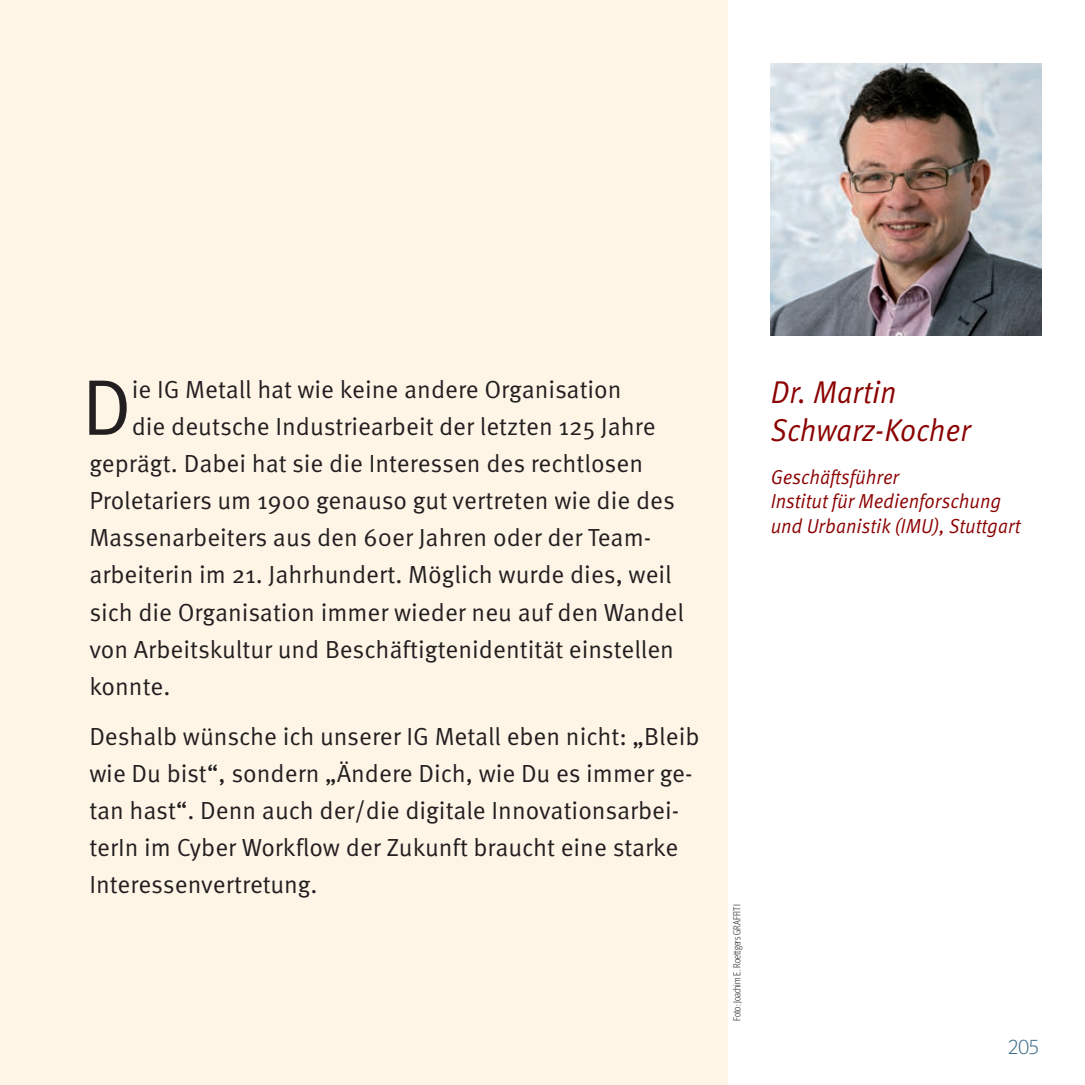
<style>
.page{position:relative;width:1085px;height:1085px;background:#fff}
.page>*{position:absolute;margin:0;border:0;box-sizing:border-box;transform-origin:0 0}
.t1{font:78.98px "Meta Pro";color:#231f20}
.t2{font:italic 31.5px/37.8px "Meta Pro";color:#8b0202;scale:.93 1}
.t3{font:24.75px/37.1px "Meta Pro";color:#231f20}
.t4{font:italic 20.25px/24.3px "Meta Pro";color:#8b0202;scale:.93 1}
.t5{font:300 20.25px "Meta Headline OT";color:#41718c}
.t6{font:300 condensed 10.12px "Meta Headline OT";color:#231f20}
</style>
<div class="page">
<div style="left:0;top:0;width:727px;height:1084px;background:#fef5e7"></div>
<img style="left:770px;top:64px;width:271px;height:272px">
<h1 class="t1" style="left:82px;top:360px;width:51px">D</h1>
<p class="t3" style="left:132px;top:371px;width:491px">ie IG Metall hat wie keine andere Organisation</p>
<p class="t3" style="left:132px;top:408px;width:525px">die deutsche Industriearbeit der letzten 125 Jahre</p>
<p class="t3" style="left:89px;top:445px;width:555px">geprägt. Dabei hat sie die Interessen des rechtlosen</p>
<p class="t3" style="left:89px;top:482px;width:587px">Proletariers um 1900 genauso gut vertreten wie die des</p>
<p class="t3" style="left:89px;top:519px;width:563px">Massenarbeiters aus den 60er Jahren oder der Team-</p>
<p class="t3" style="left:89px;top:556px;width:584px">arbeiterin im 21. Jahrhundert. Möglich wurde dies, weil</p>
<p class="t3" style="left:89px;top:593px;width:596px">sich die Organisation immer wieder neu auf den Wandel</p>
<p class="t3" style="left:89px;top:630px;width:586px">von Arbeitskultur und Beschäftigtenidentität einstellen</p>
<p class="t3" style="left:89px;top:668px;width:83px">konnte.</p>
<p class="t3" style="left:89px;top:717px;width:611px">Deshalb wünsche ich unserer IG Metall eben nicht: „Bleib wie Du bist“, sondern „Ändere Dich, wie Du es immer ge&shy;tan hast“. Denn auch der/die digitale Innovationsarbei&shy;terIn im Cyber Workflow der Zukunft braucht eine starke Interessenvertretung.</p>
<p class="t2" style="left:770px;top:374px;width:217px">Dr. Martin<br>Schwarz-Kocher</p>
<p class="t4" style="left:770px;top:466px;width:270px">Geschäftsführer<br>Institut für Medienforschung und Urbanistik (IMU), Stuttgart</p>
<p class="t6" style="left:730px;top:1020px;width:118px;rotate:-90deg">Foto: Joachim E. Roettgers GRAFFITI</p>
<p class="t5" style="left:1008px;top:1034px;width:32px">205</p>
</div>
